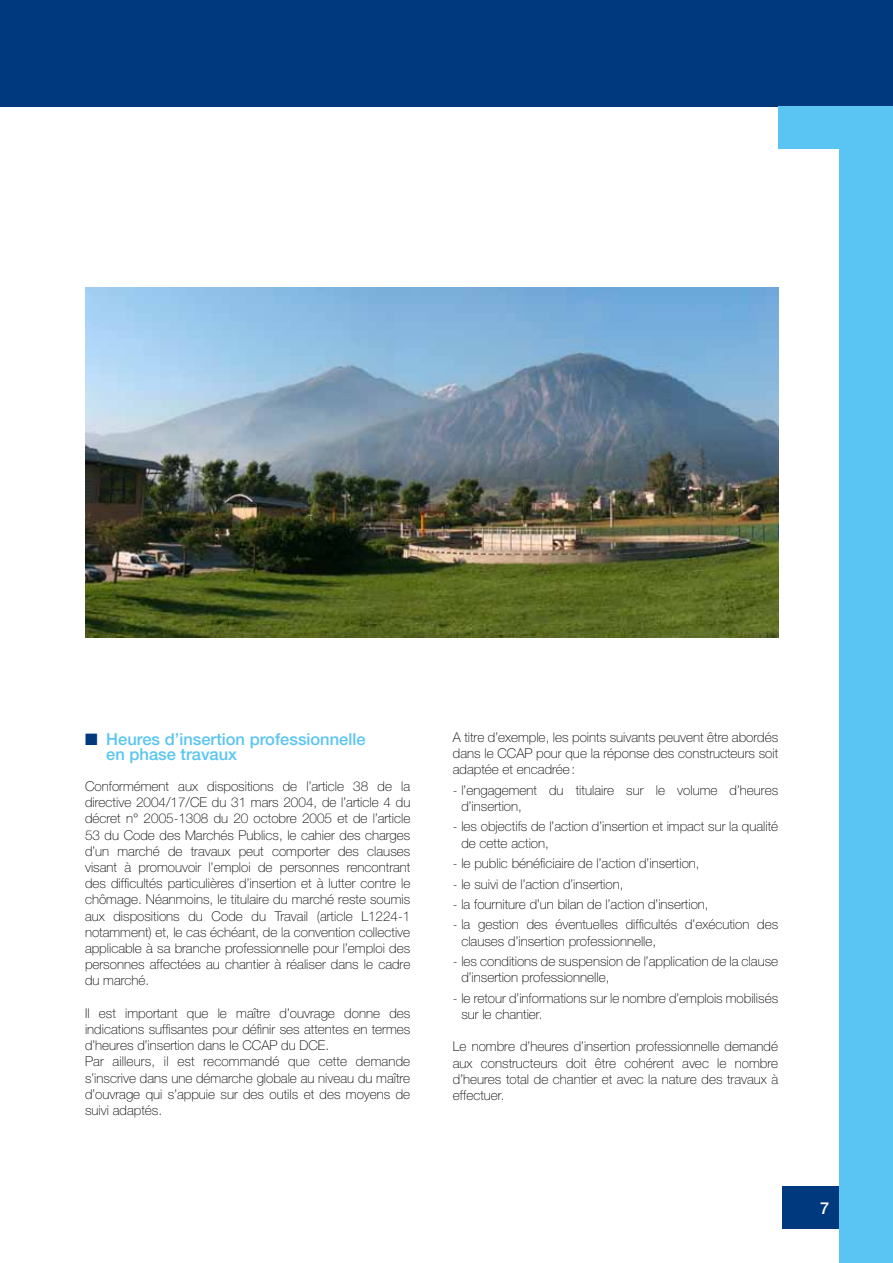
<style>
.page{position:relative;width:893px;height:1263px;background:#fff}
.page>*{position:absolute;margin:0;border:0;box-sizing:border-box;transform-origin:0 0}
.t1{font:500 16.5px/15px "Helvetica Neue LT Std";color:#5ac5f2}
.t2{font:500 16.5px "Helvetica Neue LT Std";color:#fff}
.t3{font:100 13.5px/16.2px "Helvetica Neue LT Std";color:#000}
.s1{color:#00397d}
</style>
<div class="page">
<div style="left:782px;top:1186px;width:111px;height:43px;background:#00397d"></div>
<div style="left:840px;top:93px;width:53px;height:1170px;background:#5ac5f2"></div>
<div style="left:0;top:0;width:893px;height:106px;background:#00397d"></div>
<div style="left:778px;top:106px;width:115px;height:43px;background:#5ac5f2"></div>
<img style="left:85px;top:287px;width:693px;height:351px">
<p class="t1" style="left:106px;top:731px;width:261px;text-indent:-21px"><span class="s1">■</span> Heures d’insertion professionnelle en phase travaux</p>
<p class="t3" style="left:85px;top:778px;width:327px;text-align:justify">Conformément aux dispositions de l’article 38 de la directive 2004/17/CE du 31 mars 2004, de l’article 4 du décret n° 2005-1308 du 20 octobre 2005 et de l’article 53 du Code des Marchés Publics, le cahier des charges d’un marché de travaux peut comporter des clauses visant à promouvoir l’emploi de personnes rencontrant des difficultés particulières d’insertion et à lutter contre le chômage. Néanmoins, le titulaire du marché reste soumis aux dispositions du Code du Travail (article L1224-1 notamment) et, le cas échéant, de la convention collective applicable à sa branche professionnelle pour l’emploi des personnes affectées au chantier à réaliser dans le cadre du marché.</p>
<p class="t3" style="left:85px;top:1005px;width:327px">Il est important que le maître d’ouvrage donne des indications suffisantes pour définir ses attentes en termes d’heures d’insertion dans le CCAP du DCE.<br>Par ailleurs, il est recommandé que cette demande s’inscrive dans une démarche globale au niveau du maître d’ouvrage qui s’appuie sur des outils et des moyens de suivi adaptés.</p>
<p class="t3" style="left:453px;top:729px;width:327px;text-align:justify">A titre d’exemple, les points suivants peuvent être abordés dans le CCAP pour que la réponse des constructeurs soit adaptée et encadrée:</p>
<p class="t3" style="left:461px;top:782px;width:318px;text-indent:-9px">- l’engagement du titulaire sur le volume d’heures d’insertion,</p>
<p class="t3" style="left:461px;top:818px;width:318px;text-indent:-9px">- les objectifs de l’action d’insertion et impact sur la qualité de cette action,</p>
<p class="t3" style="left:453px;top:855px;width:248px">- le public bénéficiaire de l’action d’insertion,</p>
<p class="t3" style="left:453px;top:876px;width:172px">- le suivi de l’action d’insertion,</p>
<p class="t3" style="left:453px;top:896px;width:257px">- la fourniture d’un bilan de l’action d’insertion,</p>
<p class="t3" style="left:461px;top:916px;width:318px;text-indent:-9px">- la gestion des éventuelles difficultés d’exécution des clauses d’insertion professionnelle,</p>
<p class="t3" style="left:461px;top:953px;width:318px;text-indent:-9px">- les conditions de suspension de l’application de la clause d’insertion professionnelle,</p>
<p class="t3" style="left:461px;top:990px;width:318px;text-indent:-9px">- le retour d’informations sur le nombre d’emplois mobilisés sur le chantier.</p>
<p class="t3" style="left:453px;top:1038px;width:327px;text-align:justify">Le nombre d’heures d’insertion professionnelle demandé aux constructeurs doit être cohérent avec le nombre d’heures total de chantier et avec la nature des travaux à effectuer.</p>
<p class="t2" style="left:820px;top:1198px;width:11px">7</p>
</div>
